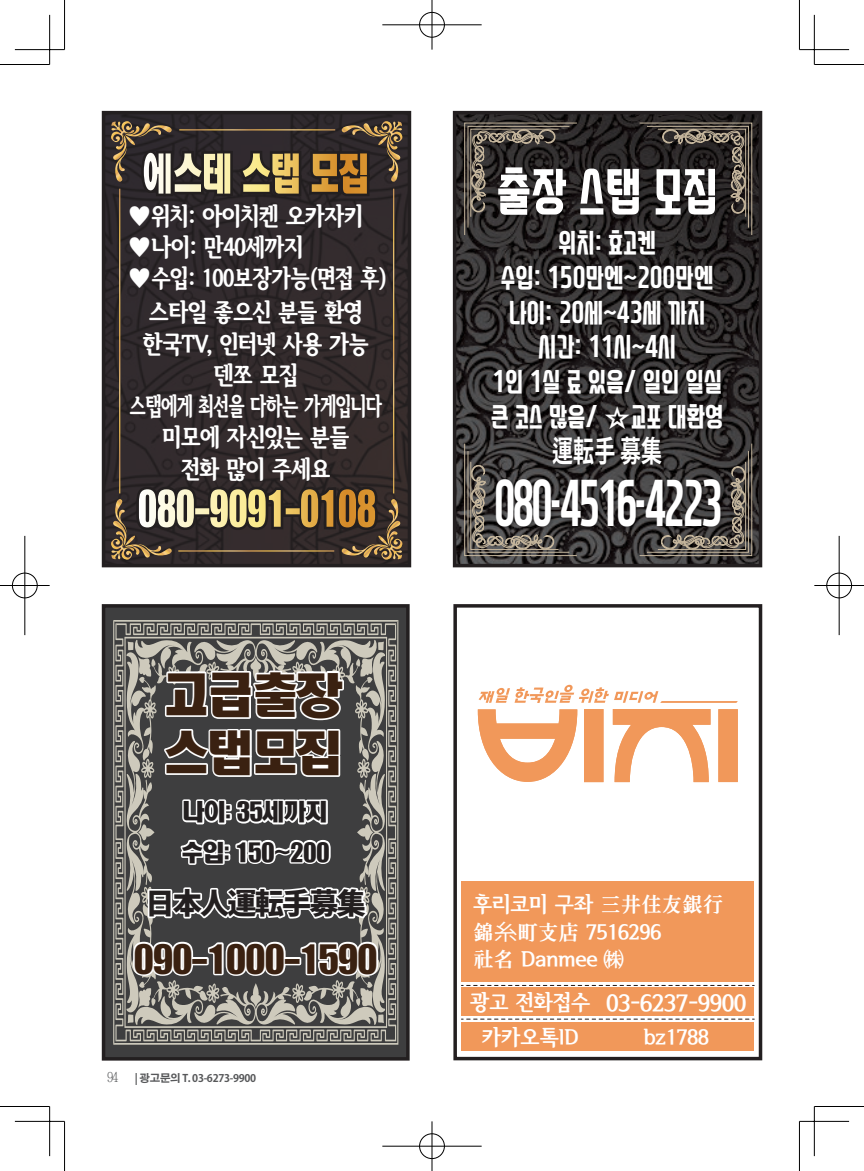
<style>
.page{position:relative;width:864px;height:1171px;background:#fff}
.page>*{position:absolute;margin:0;border:0;box-sizing:border-box;transform-origin:0 0}
.t1{font:62.82px "Swagger TTF";letter-spacing:-.05em;color:#fff;scale:.79 1}
.t2{font:57.93px "Swagger TTF";color:#fff}
.t3{font:700 47.43px/57.9px "HY Head Line";letter-spacing:-.06em;color:#231f20}
.t4{font:700 34.3px "HY Head Line";letter-spacing:-.06em;color:#231f20}
.t5{font:29.93px/34.6px "Swagger TTF";color:#fff;text-align:center}
.t6{font:700 29.93px "Noto Sans CJ Kkr";color:#fff;scale:.7 1}
.t7{font:900 29.22px "Noto Sans JP";letter-spacing:-.06em;color:#231f20}
.t8{font:24.68px/31.3px "Se H CBL";color:#fff}
.t9{font:24.32px "Se H CEB";color:#fff;scale:1.1 1}
.t10{font:700 23.1px/40.4px "HY Head Line";letter-spacing:-.06em;color:#231f20}
.t11{font:21.7px/27.5px "Se H CEB";color:#fff;scale:1.1 1}
.t12{font:700 10.5px "Adobe Gothic Std";letter-spacing:-.03em;color:#57585a}
.s1{font-family:"Koz Go Pr 6 N"}
.s2{font-family:"Chosunilbo NM";font-weight:400;font-size:14px}
</style>
<div class="page">
<div style="left:104px;top:606px;width:303px;height:453px;background:#3e3e3f"></div>
<svg style="left:113px;top:620px;width:285px;height:424px"></svg>
<div style="left:102px;top:604px;width:307px;height:456px;border:4px solid #231f20"></div>
<svg style="left:461px;top:1019px;width:293px;height:1px"></svg>
<svg style="left:461px;top:985px;width:293px;height:1px"></svg>
<div style="left:461px;top:987px;width:293px;height:29px;background:#f1985a"></div>
<div style="left:461px;top:881px;width:293px;height:101px;background:#f1985a"></div>
<div style="left:461px;top:1022px;width:293px;height:29px;background:#f1985a"></div>
<svg style="left:584px;top:709px;width:19px;height:73px"></svg>
<svg style="left:718px;top:709px;width:19px;height:73px"></svg>
<svg style="left:477px;top:709px;width:100px;height:73px"></svg>
<svg style="left:612px;top:709px;width:98px;height:73px"></svg>
<svg style="left:478px;top:685px;width:259px;height:18px"></svg>
<div style="left:453px;top:604px;width:309px;height:456px;border:4px solid #231f20"></div>
<img style="left:457px;top:116px;width:300px;height:446px">
<img style="left:577px;top:162px;width:61px;height:64px">
<img style="left:488px;top:226px;width:241px;height:246px">
<img style="left:577px;top:472px;width:61px;height:72px">
<svg style="left:464px;top:443px;width:113px;height:113px;background:#43403d"></svg>
<svg style="left:638px;top:443px;width:114px;height:113px;background:#3c3937"></svg>
<svg style="left:638px;top:123px;width:114px;height:112px;background:#302c2a"></svg>
<svg style="left:464px;top:123px;width:113px;height:112px;background:#373331"></svg>
<div style="left:452px;top:111px;width:310px;height:456px;border:4px solid #231f20"></div>
<div style="left:103px;top:113px;width:306px;height:452px;background:linear-gradient(to right,#2d282c,#30292b)"></div>
<svg style="left:110px;top:120px;width:293px;height:440px;background:#433932"></svg>
<div style="left:102px;top:111px;width:309px;height:456px;border:4px solid #231f20"></div>
<hr style="left:0;top:64px;width:50px;height:1px;background:#000">
<hr style="left:814px;top:64px;width:49px;height:1px;background:#000">
<hr style="left:0;top:1106px;width:50px;height:1px;background:#000">
<hr style="left:814px;top:1106px;width:49px;height:1px;background:#000">
<hr style="left:64px;top:0;width:1px;height:50px;background:#000">
<hr style="left:64px;top:1121px;width:1px;height:50px;background:#000">
<hr style="left:798px;top:0;width:1px;height:50px;background:#000">
<hr style="left:798px;top:1121px;width:1px;height:50px;background:#000">
<hr style="left:15px;top:49px;width:49px;height:1px;background:#000">
<hr style="left:799px;top:49px;width:49px;height:1px;background:#000">
<hr style="left:15px;top:1121px;width:49px;height:1px;background:#000">
<hr style="left:799px;top:1121px;width:49px;height:1px;background:#000">
<hr style="left:49px;top:15px;width:1px;height:49px;background:#000">
<hr style="left:49px;top:1106px;width:1px;height:50px;background:#000">
<hr style="left:813px;top:15px;width:1px;height:49px;background:#000">
<hr style="left:813px;top:1106px;width:1px;height:50px;background:#000">
<div style="left:418px;top:11px;width:27px;height:27px;border:2px solid #fff;border-radius:50%"></div>
<hr style="left:382px;top:24px;width:99px;height:2px;background:#fff">
<hr style="left:430px;top:0;width:3px;height:50px;background:#fff">
<div style="left:419px;top:12px;width:25px;height:25px;border:1px solid #000;border-radius:50%"></div>
<hr style="left:382px;top:25px;width:99px;height:1px;background:#000">
<hr style="left:431px;top:0;width:1px;height:50px;background:#000">
<div style="left:418px;top:1132px;width:27px;height:28px;border:2px solid #fff;border-radius:50%"></div>
<hr style="left:382px;top:1145px;width:99px;height:2px;background:#fff">
<hr style="left:430px;top:1121px;width:3px;height:50px;background:#fff">
<div style="left:419px;top:1133px;width:25px;height:26px;border:1px solid #000;border-radius:50%"></div>
<hr style="left:382px;top:1146px;width:99px;height:1px;background:#000">
<hr style="left:431px;top:1121px;width:1px;height:50px;background:#000">
<div style="left:11px;top:572px;width:27px;height:27px;border:2px solid #fff;border-radius:50%"></div>
<hr style="left:0;top:584px;width:50px;height:3px;background:#fff">
<hr style="left:24px;top:536px;width:2px;height:99px;background:#fff">
<div style="left:12px;top:573px;width:25px;height:25px;border:1px solid #000;border-radius:50%"></div>
<hr style="left:0;top:585px;width:50px;height:1px;background:#000">
<hr style="left:25px;top:536px;width:1px;height:99px;background:#000">
<div style="left:825px;top:572px;width:27px;height:27px;border:2px solid #fff;border-radius:50%"></div>
<hr style="left:814px;top:584px;width:49px;height:3px;background:#fff">
<hr style="left:837px;top:536px;width:3px;height:99px;background:#fff">
<div style="left:826px;top:573px;width:25px;height:25px;border:1px solid #000;border-radius:50%"></div>
<hr style="left:814px;top:585px;width:49px;height:1px;background:#000">
<hr style="left:838px;top:536px;width:1px;height:99px;background:#000">
<p class="t8" style="left:127px;top:198px;width:261px"><span class="s1">♥</span>위치: 아이치켄 오카자키 <span class="s1">♥</span>나이: 만40세까지<br><span class="s1">♥</span>수입: 100보장가능(면접 후)</p>
<p class="t8" style="left:130px;top:295px;width:253px;text-align:center">스타일 좋으신 분들 환영 한국TV, 인터넷 사용 가능 덴쪼 모집<br>스탭에게 최선을 다하는 가게입니다 미모에 자신있는 분들<br>전화 많이 주세요</p>
<h3 class="t3" style="left:163px;top:666px;width:182px">고급출장 스탭모집</h3>
<p class="t10" style="left:181px;top:792px;width:151px">나이: 35세까지 수입: 150~200</p>
<p class="t7" style="left:145px;top:887px;width:222px">日本人運転手募集</p>
<h3 class="t4" style="left:133px;top:942px;width:246px">090-1000-1590</h3>
<p class="t12" style="left:107px;top:1072px;width:150px"><span class="s2">94</span> | 광고문의 T. 03-6273-9900</p>
<h2 class="t2" style="left:496px;top:164px;width:223px">출장 스탭 모집</h2>
<p class="t5" style="left:490px;top:227px;width:234px">위치: 효고켄<br>수입: 150만엔~200만엔 나이: 20세~43세 까지 시간: 11시~4시<br>1인 1실 료 있음/ 일인 일실 큰 코스 많음/ ☆교포 대환영</p>
<p class="t6" style="left:552px;top:434px;width:158px">運転手 募集</p>
<h1 class="t1" style="left:494px;top:474px;width:290px">080-4516-4223</h1>
<p class="t11" style="left:473px;top:891px;width:228px">후리코미 구좌 三井住友銀行錦<span class="s1">糸</span>町支店 7516296<br>社名 Danmee ㈱</p>
<p class="t9" style="left:606px;top:990px;width:129px">03-6237-9900</p>
<p class="t11" style="left:481px;top:1024px;width:89px">카카오톡ID</p>
<p class="t11" style="left:643px;top:1024px;width:61px">bz1788</p>
<p class="t11" style="left:470px;top:988px;width:111px">광고 전화접수</p>
</div>
